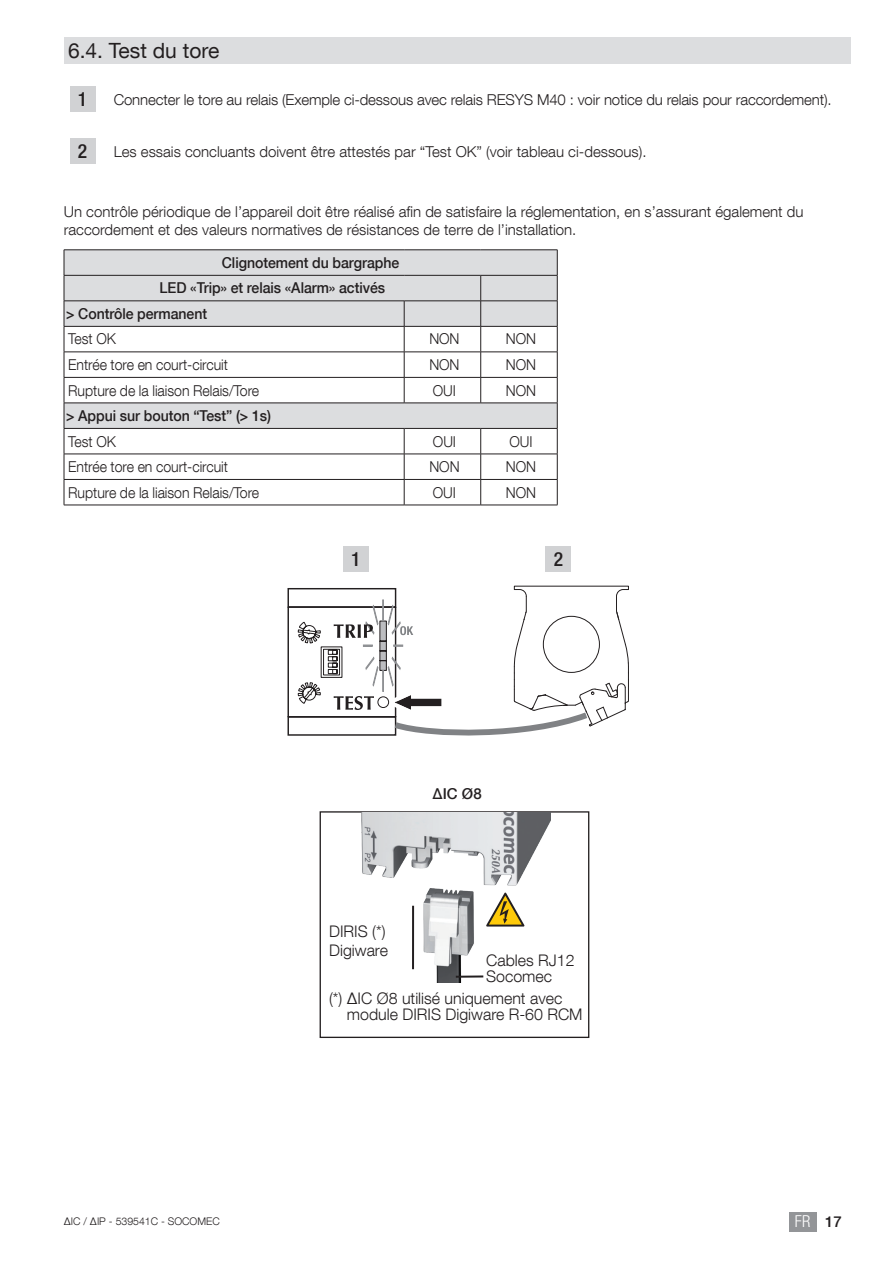
<style>
.page{position:relative;width:893px;height:1263px;background:#fff}
.page>*{position:absolute;margin:0;border:0;box-sizing:border-box;transform-origin:0 0}
.t1{font:21px "Helvetica Neue LT Com";color:#231f20}
.t2{font:500 condensed 19.5px "Helvetica Neue LT Com";color:#231f20}
.t3{font:300 condensed 16.5px "Helvetica Neue LT Com";color:#fff}
.t4{font:300 15.9px/15.9px "Helvetica Neue LT Com";color:#231f20}
.t5{font:300 15px/18px "Helvetica Neue LT Com";letter-spacing:-.005em;color:#231f20}
.t6{font:300 15px "Helvetica Neue LT Com";letter-spacing:-.005em;color:#231f20;scale:.94 1}
.t7{font:500 15px "Helvetica Neue LT Com";letter-spacing:-.005em;color:#231f20;scale:.94 1}
.t8{font:500 15px "Helvetica Neue LT Com";letter-spacing:-.005em;color:#231f20}
.t9{font:300 10.5px "Helvetica Neue LT Com";color:#231f20}
.s1{font-weight:500;font-stretch:normal;font-size:15px;color:#231f20}
</style>
<div class="page">
<div style="left:789px;top:1212px;width:27px;height:19px;background:#939598"></div>
<div style="left:64px;top:37px;width:786px;height:27px;background:#dcdddf"></div>
<div style="left:70px;top:87px;width:25px;height:25px;background:#d1d2d4"></div>
<div style="left:70px;top:139px;width:25px;height:25px;background:#d1d2d4"></div>
<svg style="left:65px;top:251px;width:492px;height:177px;fill:#dcdddf"></svg>
<hr style="left:64px;top:250px;width:340px;height:1px;background:#231f20">
<hr style="left:404px;top:250px;width:77px;height:1px;background:#231f20">
<hr style="left:481px;top:250px;width:76px;height:1px;background:#231f20">
<hr style="left:64px;top:275px;width:340px;height:1px;background:#231f20">
<hr style="left:404px;top:275px;width:77px;height:1px;background:#231f20">
<hr style="left:481px;top:275px;width:76px;height:1px;background:#231f20">
<hr style="left:64px;top:301px;width:340px;height:1px;background:#231f20">
<hr style="left:404px;top:301px;width:77px;height:1px;background:#231f20">
<hr style="left:481px;top:301px;width:76px;height:1px;background:#231f20">
<hr style="left:64px;top:326px;width:340px;height:1px;background:#231f20">
<hr style="left:404px;top:326px;width:77px;height:1px;background:#231f20">
<hr style="left:481px;top:326px;width:76px;height:1px;background:#231f20">
<hr style="left:64px;top:352px;width:340px;height:1px;background:#231f20">
<hr style="left:404px;top:352px;width:77px;height:1px;background:#231f20">
<hr style="left:481px;top:352px;width:76px;height:1px;background:#231f20">
<hr style="left:64px;top:377px;width:340px;height:1px;background:#231f20">
<hr style="left:404px;top:377px;width:77px;height:1px;background:#231f20">
<svg style="left:404px;top:301px;width:1px;height:102px"></svg>
<hr style="left:481px;top:377px;width:76px;height:1px;background:#231f20">
<svg style="left:480px;top:276px;width:1px;height:127px"></svg>
<hr style="left:64px;top:403px;width:340px;height:1px;background:#231f20">
<hr style="left:404px;top:403px;width:77px;height:1px;background:#231f20">
<hr style="left:481px;top:403px;width:76px;height:1px;background:#231f20">
<hr style="left:64px;top:428px;width:340px;height:1px;background:#231f20">
<hr style="left:404px;top:428px;width:77px;height:1px;background:#231f20">
<hr style="left:481px;top:428px;width:76px;height:1px;background:#231f20">
<hr style="left:64px;top:454px;width:340px;height:1px;background:#231f20">
<hr style="left:404px;top:454px;width:77px;height:1px;background:#231f20">
<hr style="left:481px;top:454px;width:76px;height:1px;background:#231f20">
<hr style="left:64px;top:479px;width:340px;height:1px;background:#231f20">
<svg style="left:64px;top:250px;width:1px;height:255px"></svg>
<hr style="left:404px;top:479px;width:77px;height:1px;background:#231f20">
<svg style="left:404px;top:429px;width:1px;height:76px"></svg>
<hr style="left:481px;top:479px;width:76px;height:1px;background:#231f20">
<svg style="left:480px;top:429px;width:1px;height:76px"></svg>
<svg style="left:557px;top:250px;width:1px;height:255px"></svg>
<hr style="left:64px;top:505px;width:340px;height:1px;background:#231f20">
<hr style="left:404px;top:505px;width:77px;height:1px;background:#231f20">
<hr style="left:481px;top:505px;width:76px;height:1px;background:#231f20">
<div style="left:343px;top:546px;width:26px;height:26px;background:#d1d2d4"></div>
<div style="left:546px;top:546px;width:25px;height:26px;background:#d1d2d4"></div>
<div style="left:287px;top:588px;width:109px;height:20px;border:1px solid #231f20"></div>
<div style="left:287px;top:716px;width:109px;height:20px;border:1px solid #231f20"></div>
<svg style="left:297px;top:588px;width:332px;height:148px"></svg>
<div style="left:320px;top:811px;width:269px;height:227px;border:1px solid #231f20"></div>
<svg style="left:486px;top:893px;width:38px;height:33px"></svg>
<img style="left:423px;top:888px;width:51px;height:94px">
<img style="left:361px;top:813px;width:189px;height:73px">
<hr style="left:456px;top:975px;width:27px;height:3px;background:#231f20">
<hr style="left:412px;top:906px;width:2px;height:63px;background:#231f20">
<h1 class="t1" style="left:68px;top:37px;width:153px">6.4. Test du tore</h1>
<h2 class="t2" style="left:78px;top:88px;width:11px">1</h2>
<p class="t5" style="left:114px;top:90px;width:719px">Connecter le tore au relais (Exemple ci-dessous avec relais RESYS M40 : voir notice du relais pour raccordement).</p>
<h2 class="t2" style="left:78px;top:140px;width:11px">2</h2>
<p class="t5" style="left:114px;top:142px;width:534px">Les essais concluants doivent être attestés par “Test OK” (voir tableau ci-dessous).</p>
<p class="t5" style="left:64px;top:202px;width:741px">Un contrôle périodique de l’appareil doit être réalisé afin de satisfaire la réglementation, en s’assurant également du raccordement et des valeurs normatives de résistances de terre de l’installation.</p>
<p class="t7" style="left:222px;top:254px;width:190px">Clignotement du bargraphe</p>
<p class="t7" style="left:159px;top:279px;width:242px">LED «Trip» et relais «Alarm» activés</p>
<p class="t7" style="left:66px;top:305px;width:151px">&gt; Contrôle permanent</p>
<p class="t6" style="left:68px;top:330px;width:52px">Test OK</p>
<p class="t6" style="left:429px;top:330px;width:34px">NON</p>
<p class="t6" style="left:506px;top:330px;width:34px">NON</p>
<p class="t6" style="left:68px;top:355px;width:171px">Entrée tore en court-circuit</p>
<p class="t6" style="left:429px;top:355px;width:34px">NON</p>
<p class="t6" style="left:506px;top:355px;width:34px">NON</p>
<p class="t6" style="left:68px;top:381px;width:205px">Rupture de la liaison Relais/Tore</p>
<p class="t6" style="left:433px;top:381px;width:26px">OUI</p>
<p class="t6" style="left:506px;top:381px;width:34px">NON</p>
<p class="t7" style="left:66px;top:407px;width:219px">&gt; Appui sur bouton “Test” (&gt; 1s)</p>
<p class="t6" style="left:68px;top:432px;width:52px">Test OK</p>
<p class="t6" style="left:433px;top:432px;width:26px">OUI</p>
<p class="t6" style="left:509px;top:432px;width:26px">OUI</p>
<p class="t6" style="left:68px;top:458px;width:171px">Entrée tore en court-circuit</p>
<p class="t6" style="left:429px;top:458px;width:34px">NON</p>
<p class="t6" style="left:506px;top:458px;width:34px">NON</p>
<p class="t6" style="left:68px;top:483px;width:205px">Rupture de la liaison Relais/Tore</p>
<p class="t6" style="left:433px;top:483px;width:26px">OUI</p>
<p class="t6" style="left:506px;top:483px;width:34px">NON</p>
<h2 class="t2" style="left:351px;top:547px;width:11px">1</h2>
<h2 class="t2" style="left:554px;top:547px;width:11px">2</h2>
<p class="t8" style="left:433px;top:785px;width:51px">ΔIC Ø8</p>
<p class="t4" style="left:329px;top:921px;width:60px;line-height:18.8px">DIRIS (*)<br>Digiware</p>
<p class="t4" style="left:486px;top:951px;width:90px">Cables RJ12<br>Socomec</p>
<p class="t4" style="left:347px;top:990px;width:237px;text-indent:-18px">(*) ΔIC Ø8 utilisé uniquement avec module DIRIS Digiware R-60 RCM</p>
<p class="t9" style="left:64px;top:1215px;width:157px">∆IC / ∆IP - 539541C - SOCOMEC</p>
<p class="t3" style="left:795px;top:1212px;width:48px">FR <span class="s1">17</span></p>
</div>
